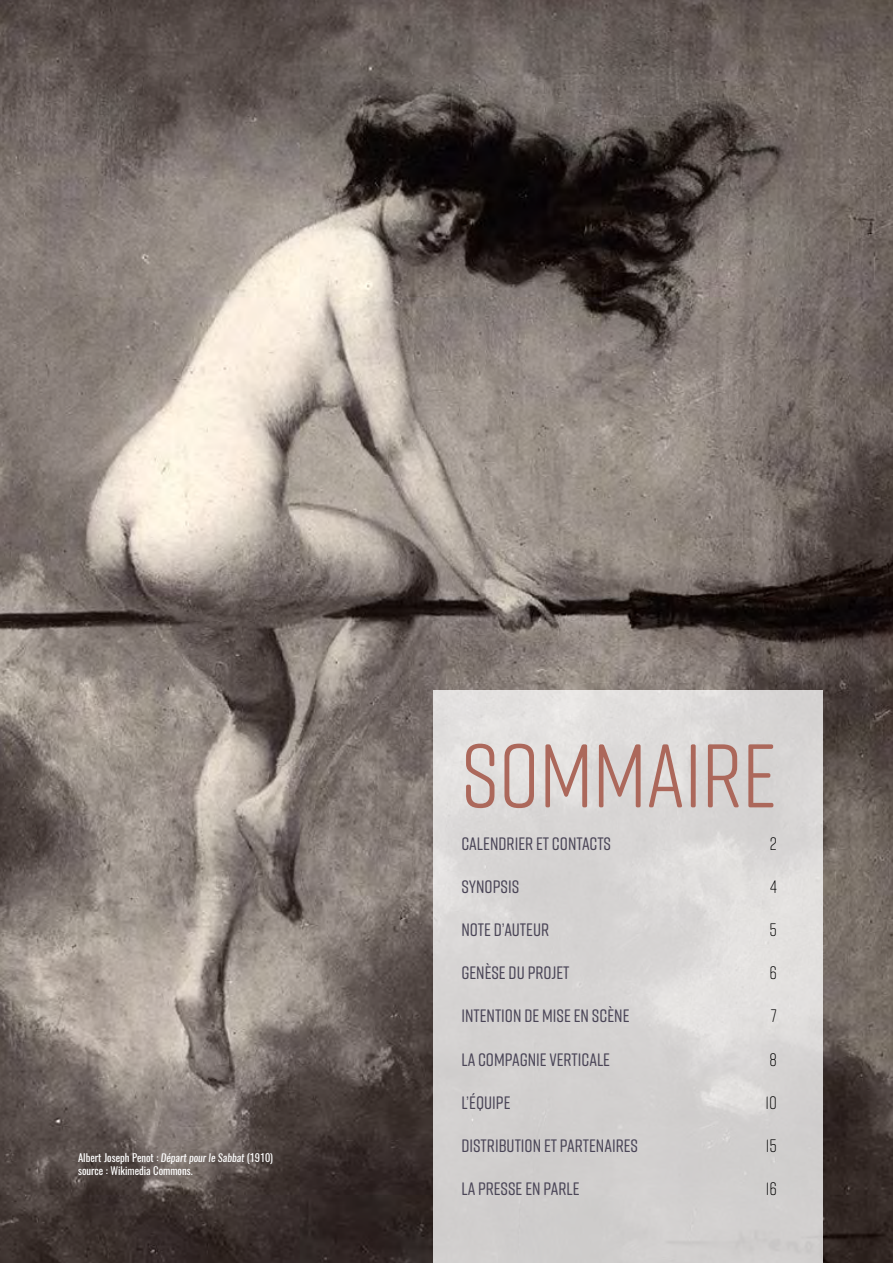
<style>
.page{position:relative;width:893px;height:1263px;background:#fff}
.page>*{position:absolute;margin:0;border:0;box-sizing:border-box;transform-origin:0 0}
.t1{font:90px "Rift Soft";color:#ac685b}
.t2{font:500 18px "Rift Soft";color:#4a4557}
.t3{font:300 18px "Rift Soft";color:#000}
.t4{font:10.65px/12.8px "Oswald";color:#fff}
.s1{font-style:italic}
</style>
<div class="page">
<img style="left:0;top:0;width:893px;height:1263px">
<div style="left:434px;top:690px;width:389px;height:573px;background:linear-gradient(to bottom,#e0dedd,#d0cdcd)"></div>
<p class="t4" style="left:78px;top:1151px;width:196px">Albert Joseph Penot : <span class="s1">Départ pour le Sabbat</span> (1910) source : Wikimedia Commons.</p>
<h1 class="t1" style="left:461px;top:713px;width:316px">SOMMAIRE</h1>
<p class="t2" style="left:461px;top:831px;width:151px">CALENDRIER ET CONTACTS</p>
<p class="t3" style="left:770px;top:831px;width:9px">2</p>
<p class="t2" style="left:461px;top:874px;width:59px">SYNOPSIS</p>
<p class="t3" style="left:770px;top:874px;width:8px">4</p>
<p class="t2" style="left:461px;top:917px;width:89px">NOTE D’AUTEUR</p>
<p class="t3" style="left:769px;top:917px;width:9px">5</p>
<p class="t2" style="left:461px;top:960px;width:110px">GENÈSE DU PROJET</p>
<p class="t3" style="left:769px;top:960px;width:9px">6</p>
<p class="t2" style="left:461px;top:1003px;width:170px">INTENTION DE MISE EN SCÈNE</p>
<p class="t3" style="left:771px;top:1003px;width:8px">7</p>
<p class="t2" style="left:461px;top:1047px;width:150px">LA COMPAGNIE VERTICALE</p>
<p class="t3" style="left:769px;top:1047px;width:9px">8</p>
<p class="t2" style="left:461px;top:1090px;width:51px">L’ÉQUIPE</p>
<p class="t3" style="left:765px;top:1090px;width:13px">10</p>
<p class="t2" style="left:461px;top:1133px;width:178px">DISTRIBUTION ET PARTENAIRES</p>
<p class="t3" style="left:766px;top:1133px;width:13px">15</p>
<p class="t2" style="left:461px;top:1176px;width:120px">LA PRESSE EN PARLE</p>
<p class="t3" style="left:766px;top:1176px;width:13px">16</p>
</div>
